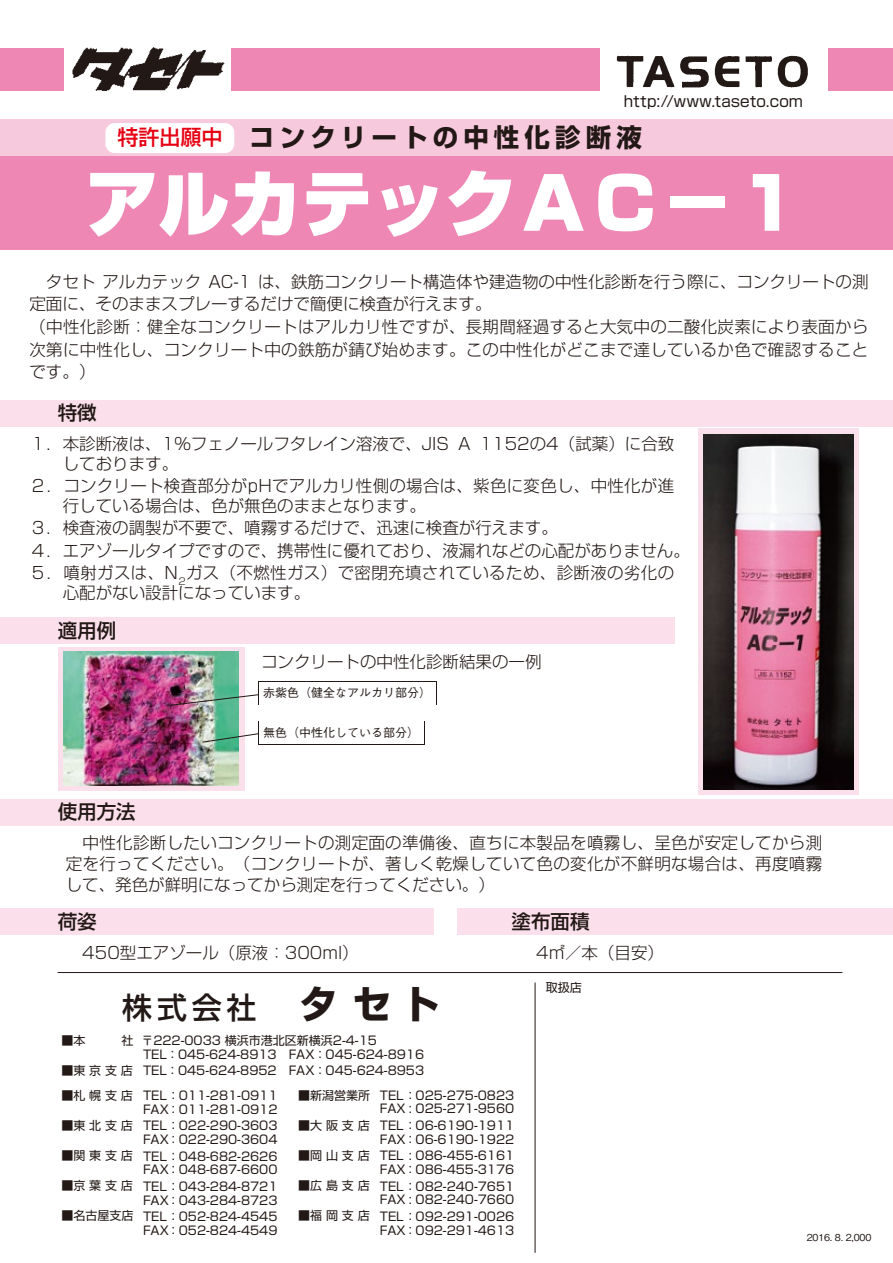
<style>
.page{position:relative;width:893px;height:1263px;background:#fff}
.page>*{position:absolute;margin:0;border:0;box-sizing:border-box;transform-origin:0 0}
.t1{font:900 72px "Shin Go Pr 5";color:#fff}
.t2{font:500 30px "Shin Go Pr 5";color:#221815}
.t3{font:700 25.5px "Shin Go Pr 5";letter-spacing:.2em;color:#221815}
.t4{font:500 21px "Shin Go Pr 5";color:#e60012}
.t5{font:500 19.5px "Shin Go Pr 5";color:#221815}
.t6{font:300 16.5px/22.5px "Shin Go Pr 5";color:#221815}
.t7{font:15px "Shin Go Pr 5";letter-spacing:.005em;color:#221815}
.t8{font:12px/13.5px "Shin Go Pr 5";color:#221815}
.t9{font:500 12px "Gothic BBB Pr 5";color:#221815}
.t10{font:500 9.6px "Gothic BBB Pr 5";letter-spacing:-.03em;color:#221815}
.s1{font-weight:700;font-size:39px}
</style>
<div class="page">
<div style="left:698px;top:428px;width:161px;height:367px;background:#fbe0ec"></div>
<div style="left:58px;top:647px;width:186px;height:143px;background:#fbe0ec"></div>
<div style="left:0;top:400px;width:893px;height:26px;background:#fbe0ec"></div>
<div style="left:0;top:799px;width:893px;height:26px;background:#fbe0ec"></div>
<div style="left:0;top:617px;width:674px;height:27px;background:#fbe0ec"></div>
<div style="left:0;top:909px;width:893px;height:26px;background:#fbe0ec"></div>
<div style="left:0;top:156px;width:893px;height:93px;background:#ee87b4"></div>
<div style="left:0;top:119px;width:893px;height:37px;background:#f7c9dd"></div>
<div style="left:0;top:49px;width:893px;height:42px;background:#ee87b4"></div>
<div style="left:600px;top:49px;width:227px;height:42px;background:#fff"></div>
<div style="left:64px;top:49px;width:167px;height:42px;background:#fff"></div>
<img style="left:72px;top:47px;width:153px;height:44px">
<hr style="left:58px;top:972px;width:784px;height:1px;background:#221815">
<hr style="left:535px;top:982px;width:1px;height:271px;background:#221815">
<img style="left:616px;top:55px;width:192px;height:33px">
<div style="left:105px;top:123px;width:129px;height:30px;background:#fff;border-radius:9px"></div>
<svg style="left:258px;top:681px;width:178px;height:13px"></svg>
<div style="left:259px;top:682px;width:176px;height:22px;background:#fff"></div>
<svg style="left:258px;top:721px;width:166px;height:24px"></svg>
<div style="left:259px;top:722px;width:164px;height:22px;background:#fff"></div>
<img style="left:63px;top:651px;width:175px;height:134px">
<svg style="left:170px;top:694px;width:89px;height:12px"></svg>
<svg style="left:202px;top:733px;width:57px;height:10px"></svg>
<img style="left:703px;top:434px;width:151px;height:356px">
<div style="left:434px;top:907px;width:23px;height:30px;background:#fff"></div>
<p class="t7" style="left:624px;top:89px;width:181px">http://www.taseto.com</p>
<h3 class="t3" style="left:249px;top:117px;width:394px">コンクリートの中性化診断液</h3>
<h1 class="t1" style="left:86px;top:146px;width:721px">アルカテックＡＣ－１</h1>
<p class="t4" style="left:117px;top:120px;width:106px">特許出願中</p>
<p class="t6" style="left:29px;top:269px;width:841px">　タセトアルカテック AC-1 は、鉄筋コンクリート構造体や建造物の中性化診断を行う際に、コンクリートの測定面に、そのままスプレーするだけで簡便に検査が行えます。<br>（中性化診断：健全なコンクリートはアルカリ性ですが、長期間経過すると大気中の二酸化炭素により表面から次第に中性化し、コンクリート中の鉄筋が錆び始めます。この中性化がどこまで達しているか色で確認することです。）</p>
<p class="t5" style="left:58px;top:397px;width:40px">特徴</p>
<p class="t6" style="left:63px;top:433px;width:613px;line-height:19.5px;text-indent:-33px">１．本診断液は、1％フェノールフタレイン溶液で、JIS A 1152の4（試薬）に合致しております。</p>
<p class="t6" style="left:63px;top:475px;width:613px;line-height:19.5px;text-indent:-33px">２．コンクリート検査部分がpHでアルカリ性側の場合は、紫色に変色し、中性化が進行している場合は、色が無色のままとなります。</p>
<p class="t6" style="left:30px;top:515px;width:661px">３．検査液の調製が不要で、噴霧するだけで、迅速に検査が行えます。<br>４．エアゾールタイプですので、携帯性に優れており、液漏れなどの心配がありません。<br>５．噴射ガスは、N<sub>2</sub>ガス（不燃性ガス）で密閉充填されているため、診断液の劣化の</p>
<p class="t6" style="left:63px;top:580px;width:249px">心配がない設計になっています。</p>
<p class="t5" style="left:58px;top:614px;width:60px">適用例</p>
<p class="t5" style="left:58px;top:796px;width:79px">使用方法</p>
<p class="t6" style="left:261px;top:649px;width:282px">コンクリートの中性化診断結果の一例</p>
<p class="t9" style="left:263px;top:683px;width:170px">赤紫色（健全なアルカリ部分）</p>
<p class="t9" style="left:263px;top:722px;width:158px">無色（中性化している部分）</p>
<p class="t6" style="left:66px;top:830px;width:758px;line-height:21px;text-align:justify">　中性化診断したいコンクリートの測定面の準備後、直ちに本製品を噴霧し、呈色が安定してから測定を行ってください。（コンクリートが、著しく乾燥していて色の変化が不鮮明な場合は、再度噴霧して、発色が鮮明になってから測定を行ってください。）</p>
<p class="t5" style="left:58px;top:905px;width:40px">荷姿</p>
<p class="t6" style="left:66px;top:940px;width:294px">　450型エアゾール（原液：300ml）</p>
<h2 class="t2" style="left:122px;top:983px;width:319px">株式会社 <span class="s1">タセト</span></h2>
<p class="t8" style="left:143px;top:1033px;width:283px;text-indent:-82px">■本　　　社 〒222-0033 横浜市港北区新横浜2-4-15<br>TEL：045-624-8913　FAX：045-624-8916</p>
<p class="t5" style="left:512px;top:905px;width:79px">塗布面積</p>
<p class="t6" style="left:520px;top:940px;width:146px">　4㎡／本（目安）</p>
<p class="t8" style="left:546px;top:979px;width:37px">取扱店</p>
<p class="t8" style="left:61px;top:1063px;width:73px">■東京支店</p>
<p class="t8" style="left:61px;top:1087px;width:73px">■札幌支店</p>
<p class="t8" style="left:61px;top:1117px;width:73px">■東北支店</p>
<p class="t8" style="left:61px;top:1147px;width:73px">■関東支店</p>
<p class="t8" style="left:61px;top:1177px;width:73px">■京葉支店</p>
<p class="t8" style="left:61px;top:1207px;width:73px">■名古屋支店</p>
<p class="t8" style="left:143px;top:1057px;width:283px;line-height:24.8px">TEL：045-624-8952　FAX：045-624-8953<br>TEL : 011-281-0911</p>
<p class="t8" style="left:143px;top:1100px;width:136px;line-height:16.6px">FAX : 011-281-0912<br>TEL : 022-290-3603</p>
<p class="t8" style="left:143px;top:1130px;width:136px;line-height:17px">FAX : 022-290-3604<br>TEL : 048-682-2626</p>
<p class="t8" style="left:143px;top:1160px;width:136px;line-height:16.6px">FAX : 048-687-6600<br>TEL : 043-284-8721</p>
<p class="t8" style="left:143px;top:1190px;width:136px;line-height:16.6px">FAX : 043-284-8723<br>TEL : 052-824-4545</p>
<p class="t8" style="left:143px;top:1222px;width:136px">FAX : 052-824-4549</p>
<p class="t8" style="left:298px;top:1087px;width:73px">■新潟営業所</p>
<p class="t8" style="left:298px;top:1117px;width:73px">■大阪支店</p>
<p class="t8" style="left:298px;top:1147px;width:73px">■岡山支店</p>
<p class="t8" style="left:298px;top:1177px;width:73px">■広島支店</p>
<p class="t8" style="left:298px;top:1207px;width:73px">■福岡支店</p>
<p class="t8" style="left:380px;top:1087px;width:136px">TEL : 025-275-0823<br>FAX : 025-271-9560</p>
<p class="t8" style="left:380px;top:1118px;width:136px">TEL : 06-6190-1911<br>FAX : 06-6190-1922</p>
<p class="t8" style="left:380px;top:1148px;width:136px">TEL : 086-455-6161<br>FAX : 086-455-3176</p>
<p class="t8" style="left:380px;top:1178px;width:136px">TEL : 082-240-7651<br>FAX : 082-240-7660</p>
<p class="t8" style="left:380px;top:1209px;width:136px">TEL : 092-291-0026<br>FAX : 092-291-4613</p>
<p class="t10" style="left:807px;top:1229px;width:66px">2016. 8. 2,000</p>
</div>
